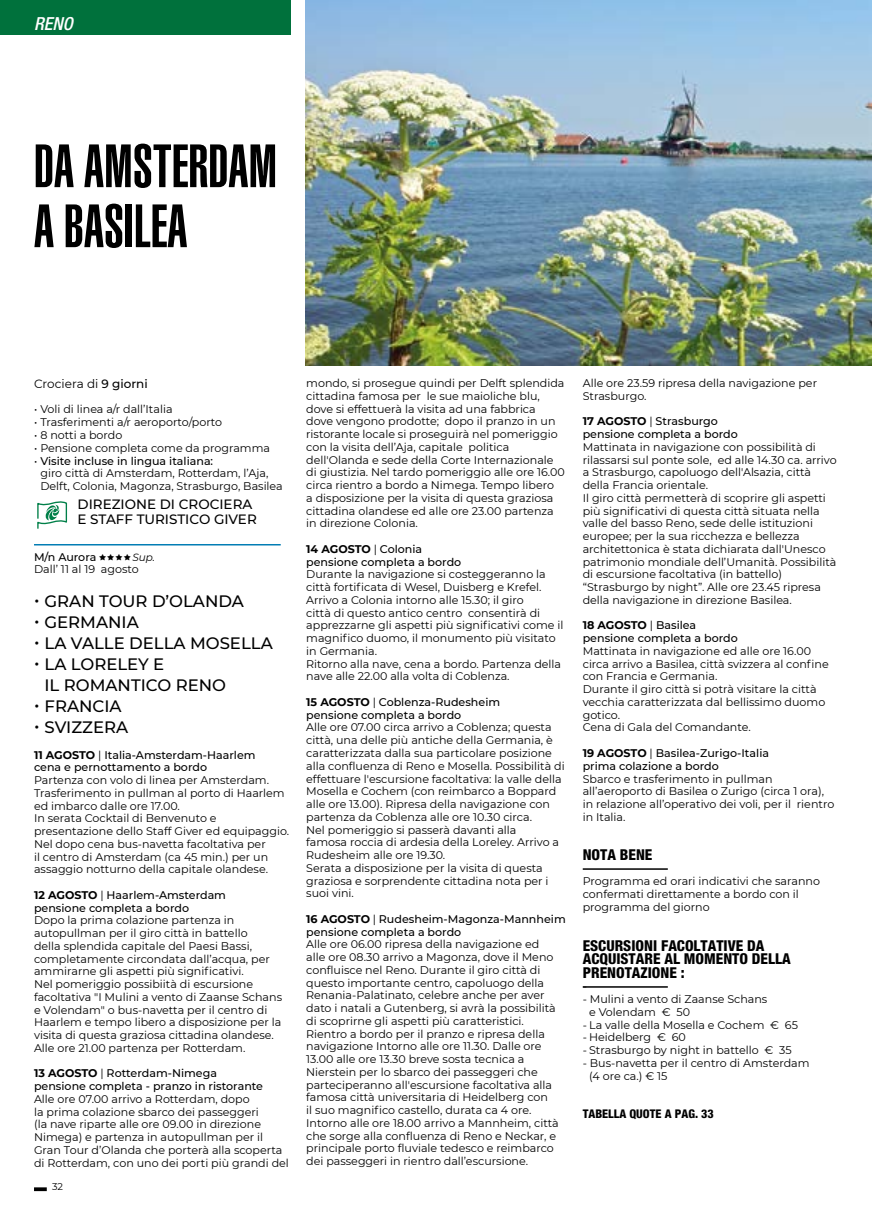
<style>
.page{position:relative;width:872px;height:1212px;background:#fff}
.page>*{position:absolute;margin:0;border:0;box-sizing:border-box;transform-origin:0 0}
.t1{font:60px/60px "Helvetica LT Std Ultra Comp";color:#000}
.t2{font:italic 500 condensed 18px "Helvetica Neue LT Std";color:#fff}
.t3{font:500 16.5px/21px "Montserrat";color:#000}
.t4{font:800 condensed 15px/13.5px "Helvetica Neue LT Std";color:#000}
.t5{font:500 13.5px/15px "Montserrat";color:#000}
.t6{font:800 condensed 12px "Helvetica Neue LT Std";color:#000}
.t7{font:12px "Montserrat";color:#000}
.t8{font:11.1px/12.8px "Montserrat";color:#000}
.t9{font:500 11.1px/12.8px "Montserrat";color:#000}
.t10{font:italic 10.5px "Montserrat";color:#000}
.t11{font:9.75px "Montserrat";color:#000}
.s1{font-weight:500}
.s2{font-weight:700}
.s3{font-weight:400}
</style>
<div class="page">
<svg style="left:34px;top:1187px;width:13px;height:4px"></svg>
<div style="left:0;top:0;width:291px;height:34px;background:#00713c"></div>
<hr style="left:583px;top:868px;width:85px;height:2px;background:#000">
<hr style="left:583px;top:986px;width:85px;height:2px;background:#000">
<svg style="left:37px;top:501px;width:30px;height:28px"></svg>
<hr style="left:34px;top:544px;width:247px;height:1px;background:#037db4">
<img style="left:306px;top:0;width:566px;height:366px">
<h2 class="t2" style="left:34px;top:13px;width:40px">RENO</h2>
<h1 class="t1" style="left:34px;top:137px;width:245px">DA AMSTERDAM<br>A BASILEA</h1>
<p class="t7" style="left:34px;top:375px;width:115px">Crociera di <span class="s1">9 giorni</span></p>
<p class="t8" style="left:34px;top:403px;width:140px">• Voli di linea a/r dall’Italia</p>
<p class="t8" style="left:34px;top:415px;width:190px">• Trasferimenti a/r aeroporto/porto</p>
<p class="t8" style="left:34px;top:428px;width:90px">• 8 notti a bordo</p>
<p class="t8" style="left:34px;top:441px;width:237px">• Pensione completa come da programma</p>
<p class="t8" style="left:40px;top:454px;width:244px;text-indent:-6px">• <span class="s1">Visite incluse in lingua italiana:<br></span>giro città di Amsterdam, Rotterdam, l’Aja,<br>Delft, Colonia, Magonza, Strasburgo, Basilea</p>
<p class="t5" style="left:78px;top:497px;width:181px">DIREZIONE DI CROCIERA<br>E STAFF TURISTICO GIVER</p>
<p class="t9" style="left:34px;top:550px;width:64px">M/n Aurora</p>
<p class="t10" style="left:132px;top:549px;width:24px">Sup.</p>
<p class="t8" style="left:34px;top:562px;width:106px">Dall’ 11 al 19 agosto</p>
<h3 class="t3" style="left:34px;top:590px;width:211px">• GRAN TOUR D’OLANDA</h3>
<h3 class="t3" style="left:34px;top:611px;width:106px">• GERMANIA</h3>
<h3 class="t3" style="left:34px;top:632px;width:240px">• LA VALLE DELLA MOSELLA</h3>
<h3 class="t3" style="left:45px;top:653px;width:183px;text-indent:-10px">• LA LORELEY E<br>IL ROMANTICO RENO</h3>
<h3 class="t3" style="left:34px;top:695px;width:89px">• FRANCIA</h3>
<h3 class="t3" style="left:34px;top:716px;width:96px">• SVIZZERA</h3>
<p class="t9" style="left:34px;top:748px;width:223px"><span class="s2">11 AGOSTO</span> <span class="s3">|</span> Italia-Amsterdam-Haarlem cena e pernottamento a bordo</p>
<p class="t8" style="left:34px;top:773px;width:257px">Partenza con volo di linea per Amsterdam.<br>Trasferimento in pullman al porto di Haarlem ed imbarco dalle ore 17.00.<br>In serata Cocktail di Benvenuto e presentazione dello Staff Giver ed equipaggio.<br>Nel dopo cena bus-navetta facoltativa per<br>il centro di Amsterdam (ca 45 min.) per un assaggio notturno della capitale olandese.</p>
<p class="t9" style="left:34px;top:888px;width:193px"><span class="s2">12 AGOSTO</span> <span class="s3">|</span> Haarlem-Amsterdam pensione completa a bordo</p>
<p class="t8" style="left:34px;top:913px;width:250px">Dopo la prima colazione partenza in autopullman per il giro città in battello<br>della splendida capitale del Paesi Bassi, completamente circondata dall’acqua, per ammirarne gli aspetti più significativi.<br>Nel pomeriggio possibiità di escursione facoltativa "I Mulini a vento di Zaanse Schans e Volendam" o bus-navetta per il centro di Haarlem e tempo libero a disposizione per la visita di questa graziosa cittadina olandese.<br>Alle ore 21.00 partenza per Rotterdam.</p>
<p class="t9" style="left:34px;top:1066px;width:230px"><span class="s2">13 AGOSTO</span> <span class="s3">|</span> Rotterdam-Nimega pensione completa - pranzo in ristorante</p>
<p class="t8" style="left:34px;top:1092px;width:256px">Alle ore 07.00 arrivo a Rotterdam, dopo<br>la prima colazione sbarco dei passeggeri<br>(la nave riparte alle ore 09.00 in direzione Nimega) e partenza in autopullman per il Gran Tour d’Olanda che porterà alla scoperta di Rotterdam, con uno dei porti più grandi del</p>
<p class="t11" style="left:52px;top:1180px;width:12px">32</p>
<p class="t8" style="left:306px;top:376px;width:260px">mondo, si prosegue quindi per Delft splendida cittadina famosa per le sue maioliche blu, dove si effettuerà la visita ad una fabbrica dove vengono prodotte; dopo il pranzo in un ristorante locale si proseguirà nel pomeriggio con la visita dell’Aja, capitale politica dell'Olanda e sede della Corte Internazionale di giustizia. Nel tardo pomeriggio alle ore 16.00 circa rientro a bordo a Nimega. Tempo libero<br>a disposizione per la visita di questa graziosa cittadina olandese ed alle ore 23.00 partenza in direzione Colonia.</p>
<p class="t9" style="left:306px;top:542px;width:156px"><span class="s2">14 AGOSTO</span> <span class="s3">|</span> Colonia pensione completa a bordo</p>
<p class="t8" style="left:306px;top:568px;width:259px">Durante la navigazione si costeggeranno la città fortificata di Wesel, Duisberg e Krefel.<br>Arrivo a Colonia intorno alle 15.30; il giro<br>città di questo antico centro consentirà di apprezzarne gli aspetti più significativi come il magnifico duomo, il monumento più visitato in Germania.<br>Ritorno alla nave, cena a bordo. Partenza della nave alle 22.00 alla volta di Coblenza.</p>
<p class="t9" style="left:306px;top:695px;width:195px"><span class="s2">15 AGOSTO</span> <span class="s3">|</span> Coblenza-Rudesheim pensione completa a bordo</p>
<p class="t8" style="left:306px;top:721px;width:260px">Alle ore 07.00 circa arrivo a Coblenza; questa città, una delle più antiche della Germania, è caratterizzata dalla sua particolare posizione alla confluenza di Reno e Mosella. Possibilità di effettuare l'escursione facoltativa: la valle della Mosella e Cochem (con reimbarco a Boppard alle ore 13.00). Ripresa della navigazione con partenza da Coblenza alle ore 10.30 circa.<br>Nel pomeriggio si passerà davanti alla<br>famosa roccia di ardesia della Loreley. Arrivo a Rudesheim alle ore 19.30.<br>Serata a disposizione per la visita di questa graziosa e sorprendente cittadina nota per i suoi vini.</p>
<p class="t9" style="left:306px;top:912px;width:261px"><span class="s2">16 AGOSTO</span> <span class="s3">|</span> Rudesheim-Magonza-Mannheim pensione completa a bordo</p>
<p class="t8" style="left:306px;top:937px;width:254px">Alle ore 06.00 ripresa della navigazione ed alle ore 08.30 arrivo a Magonza, dove il Meno confluisce nel Reno. Durante il giro città di questo importante centro, capoluogo della Renania-Palatinato, celebre anche per aver dato i natali a Gutenberg, si avrà la possibilità di scoprirne gli aspetti più caratteristici.<br>Rientro a bordo per il pranzo e ripresa della navigazione Intorno alle ore 11.30. Dalle ore 13.00 alle ore 13.30 breve sosta tecnica a Nierstein per lo sbarco dei passeggeri che parteciperanno all'escursione facoltativa alla famosa città universitaria di Heidelberg con<br>il suo magnifico castello, durata ca 4 ore.<br>Intorno alle ore 18.00 arrivo a Mannheim, città che sorge alla confluenza di Reno e Neckar, e principale porto fluviale tedesco e reimbarco dei passeggeri in rientro dall’escursione.</p>
<p class="t8" style="left:583px;top:376px;width:236px">Alle ore 23.59 ripresa della navigazione per<br>Strasburgo.</p>
<p class="t9" style="left:583px;top:415px;width:156px"><span class="s2">17 AGOSTO</span> <span class="s3">|</span> Strasburgo pensione completa a bordo</p>
<p class="t8" style="left:583px;top:440px;width:255px">Mattinata in navigazione con possibilità di rilassarsi sul ponte sole, ed alle 14.30 ca. arrivo a Strasburgo, capoluogo dell'Alsazia, città della Francia orientale.<br>Il giro città permetterà di scoprire gli aspetti più significativi di questa città situata nella valle del basso Reno, sede delle istituzioni europee; per la sua ricchezza e bellezza architettonica è stata dichiarata dall'Unesco patrimonio mondiale dell’Umanità. Possibilità di escursione facoltativa (in battello) “Strasburgo by night”. Alle ore 23.45 ripresa della navigazione in direzione Basilea.</p>
<p class="t9" style="left:583px;top:619px;width:156px"><span class="s2">18 AGOSTO</span> <span class="s3">|</span> Basilea pensione completa a bordo</p>
<p class="t8" style="left:583px;top:644px;width:247px">Mattinata in navigazione ed alle ore 16.00 circa arrivo a Basilea, città svizzera al confine con Francia e Germania.<br>Durante il giro città si potrà visitare la città vecchia caratterizzata dal bellissimo duomo gotico.<br>Cena di Gala del Comandante.</p>
<p class="t9" style="left:583px;top:746px;width:188px"><span class="s2">19 AGOSTO</span> <span class="s3">|</span> Basilea-Zurigo-Italia prima colazione a bordo</p>
<p class="t8" style="left:583px;top:772px;width:253px">Sbarco e trasferimento in pullman all’aeroporto di Basilea o Zurigo (circa 1 ora), in relazione all’operativo dei voli, per il rientro in Italia.</p>
<h3 class="t4" style="left:583px;top:847px;width:71px">NOTA BENE</h3>
<p class="t8" style="left:583px;top:874px;width:239px">Programma ed orari indicativi che saranno confermati direttamente a bordo con il programma del giorno</p>
<h3 class="t4" style="left:583px;top:938px;width:209px">ESCURSIONI FACOLTATIVE DA<br>ACQUISTARE AL MOMENTO DELLA<br>PRENOTAZIONE :</h3>
<p class="t8" style="left:583px;top:980px;width:6px">-</p>
<p class="t8" style="left:589px;top:992px;width:180px;text-indent:-6px">- Mulini a vento di Zaanse Schans e Volendam € 50</p>
<p class="t8" style="left:583px;top:1018px;width:217px">- La valle della Mosella e Cochem € 65</p>
<p class="t8" style="left:583px;top:1031px;width:105px">- Heidelberg € 60</p>
<p class="t8" style="left:583px;top:1043px;width:210px">- Strasburgo by night in battello € 35</p>
<p class="t8" style="left:589px;top:1056px;width:222px;text-indent:-6px">- Bus-navetta per il centro di Amsterdam (4 ore ca.) € 15</p>
<p class="t6" style="left:583px;top:1106px;width:132px">TABELLA QUOTE A PAG. 33</p>
</div>
